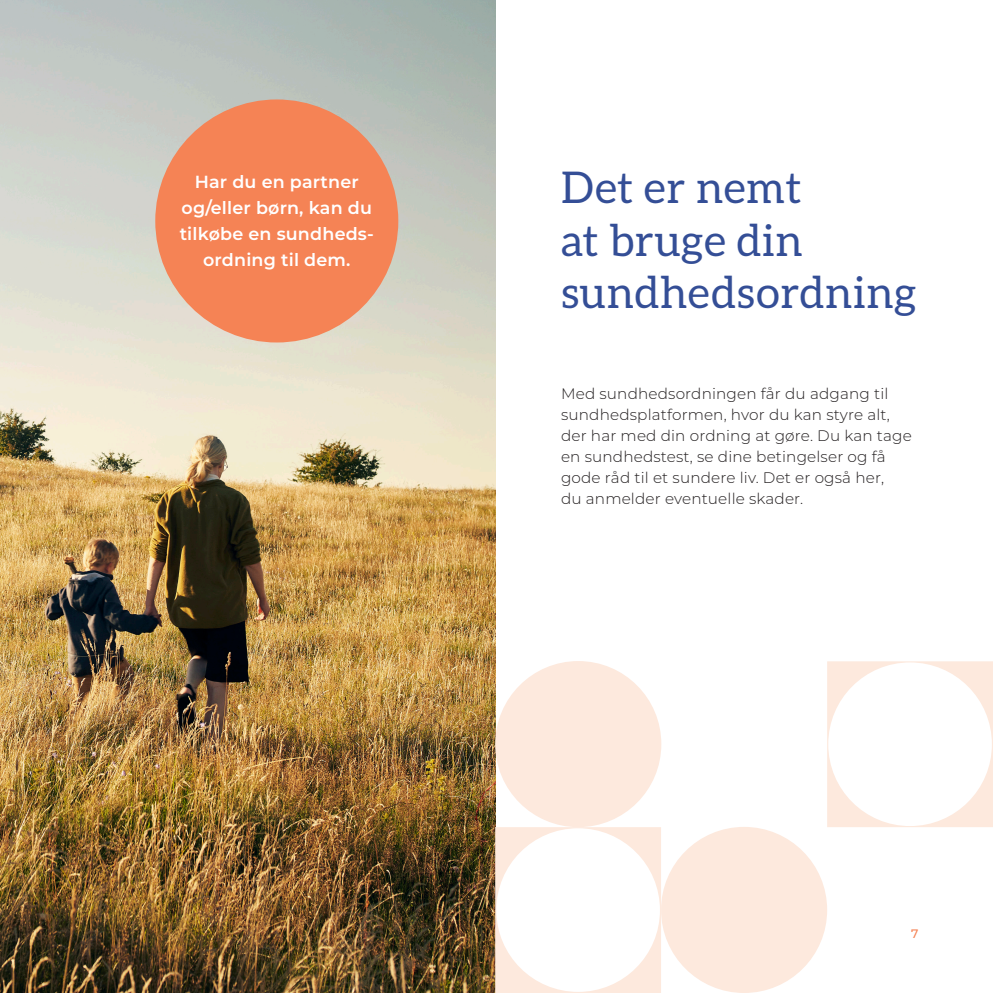
<style>
.page{position:relative;width:993px;height:993px;background:#fff}
.page>*{position:absolute;margin:0;border:0;box-sizing:border-box;transform-origin:0 0}
.t1{font:43.75px/52.5px "Aleo";letter-spacing:.015em;color:#344e96}
.t2{font:600 17.5px/26.2px "Montserrat";letter-spacing:.01em;color:#fff;text-align:center}
.Brød{font:300 15.22px/21px "Montserrat";letter-spacing:.01em;color:#231f20}
.t3{font:500 12.25px "Montserrat";color:#f58355}
</style>
<div class="page">
<img style="left:0;top:0;width:495px;height:992px">
<div style="left:155px;top:99px;width:243px;height:243px;background:#f58355;border-radius:50%"></div>
<svg style="left:827px;top:661px;width:165px;height:165px"></svg>
<svg style="left:495px;top:826px;width:165px;height:166px"></svg>
<div style="left:495px;top:660px;width:166px;height:166px;background:#fde9dd;border-radius:50%"></div>
<div style="left:660px;top:826px;width:166px;height:166px;background:#fde9dd;border-radius:50%"></div>
<p class="t2" style="left:180px;top:167px;width:196px">Har du en partner og/eller børn, kan du tilkøbe en sundheds&shy;ordning til dem.</p>
<p class="t1" style="left:561px;top:161px;width:357px">Det er nemt<br>at bruge din sundhedsordning</p>
<p class="Brød" style="left:561px;top:383px;width:352px">Med sundhedsordningen får du adgang til sundhedsplatformen, hvor du kan styre alt, der har med din ordning at gøre. Du kan tage en sundhedstest, se dine betingelser og få gode råd til et sundere liv. Det er også her,<br>du anmelder eventuelle skader.</p>
<p class="t3" style="left:910px;top:924px;width:9px">7</p>
</div>
